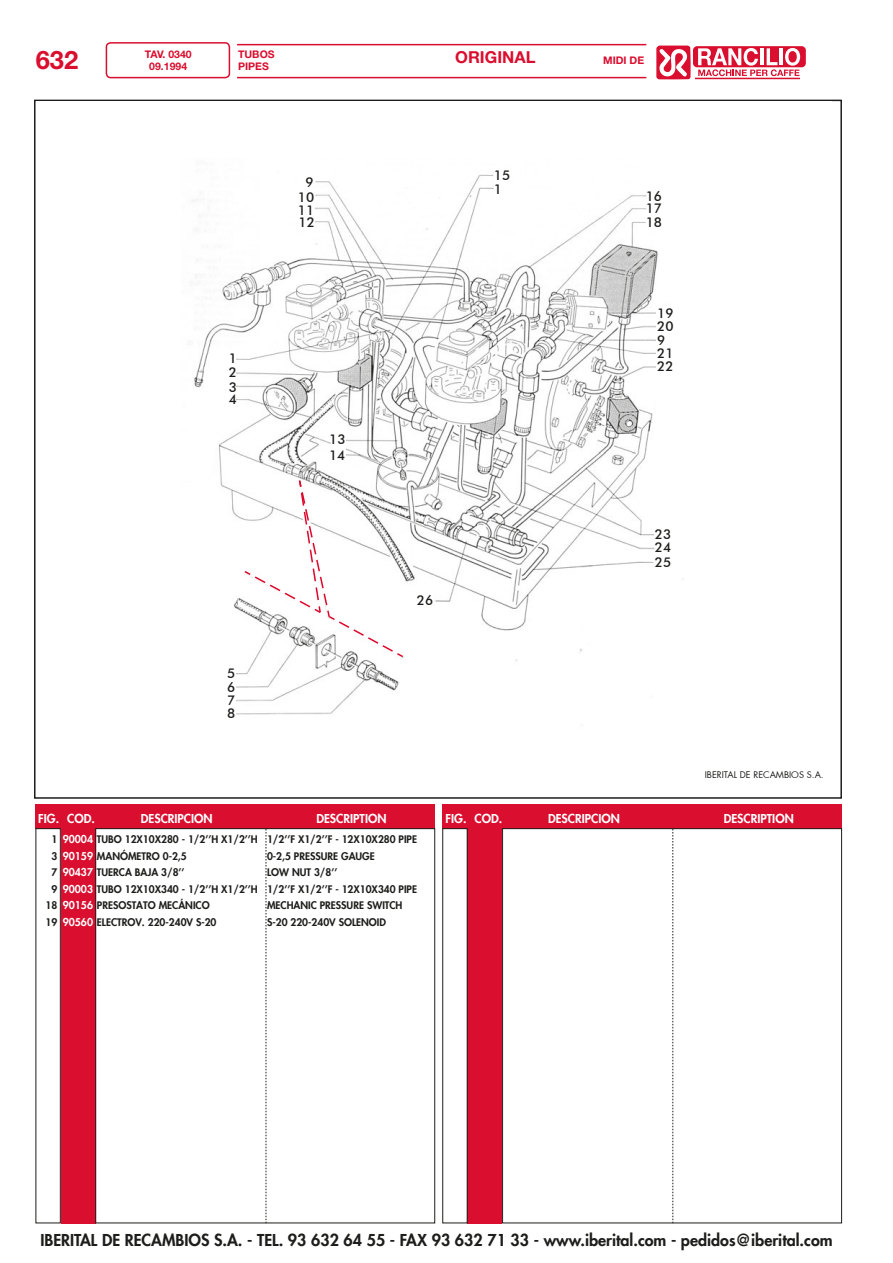
<style>
.page{position:relative;width:893px;height:1263px;background:#fff}
.page>*{position:absolute;margin:0;border:0;box-sizing:border-box;transform-origin:0 0}
.t1{font:700 25.5px "Helvetica Neue LT Std";color:#da0e2e}
.t2{font:700 16.5px "Helvetica Neue LT Std";color:#da0e2e}
.t3{font:800 16.05px "Futura LT";color:#1d1d1b}
.t4{font:500 13.5px/13.4px "Futura BT";color:#1d1d1b}
.t5{font:800 12px "Futura LT";color:#fff}
.t6{font:700 10.5px/12.6px "Helvetica Neue LT Std";color:#da0e2e;text-align:center}
.t7{font:800 10.2px/16.5px "Futura LT";color:#1d1d1b}
.t8{font:9px "Futura";color:#1d1d1b}
.s1{font-size:10.5px;color:#fff}
</style>
<div class="page">
<div style="left:36px;top:804px;width:399px;height:24px;background:#da0e2e"></div>
<div style="left:61px;top:824px;width:34px;height:399px;background:#da0e2e"></div>
<div style="left:95px;top:828px;width:340px;height:395px;border:1px solid #1d1d1b"></div>
<div style="left:36px;top:828px;width:25px;height:395px;border:1px solid #1d1d1b"></div>
<svg style="left:266px;top:829px;width:1px;height:394px"></svg>
<div style="left:442px;top:804px;width:400px;height:24px;background:#da0e2e"></div>
<div style="left:468px;top:824px;width:34px;height:399px;background:#da0e2e"></div>
<div style="left:502px;top:828px;width:340px;height:395px;border:1px solid #1d1d1b"></div>
<div style="left:442px;top:828px;width:26px;height:395px;border:1px solid #1d1d1b"></div>
<svg style="left:672px;top:829px;width:1px;height:394px"></svg>
<div style="left:694px;top:47px;width:111px;height:20px;background:#da0e2e;border-radius:3px"></div>
<div style="left:693px;top:46px;width:113px;height:21px;border:2px solid #da0e2e;border-radius:3px"></div>
<svg style="left:698px;top:48px;width:102px;height:28px"></svg>
<svg style="left:656px;top:45px;width:34px;height:35px"></svg>
<hr style="left:695px;top:78px;width:105px;height:1px;background:#da0e2e">
<hr style="left:237px;top:44px;width:409px;height:1px;background:#da0e2e">
<hr style="left:237px;top:77px;width:409px;height:1px;background:#da0e2e">
<div style="left:106px;top:42px;width:124px;height:36px;border:2px solid #da0e2e;border-radius:4px"></div>
<img style="left:193px;top:174px;width:490px;height:541px">
<div style="left:298px;top:175px;width:15px;height:53px;background:#fff"></div>
<div style="left:494px;top:168px;width:15px;height:30px;background:#fff"></div>
<div style="left:647px;top:187px;width:15px;height:41px;background:#fff"></div>
<div style="left:656px;top:306px;width:15px;height:65px;background:#fff"></div>
<div style="left:656px;top:527px;width:15px;height:41px;background:#fff"></div>
<div style="left:331px;top:432px;width:15px;height:32px;background:#fff"></div>
<div style="left:419px;top:588px;width:15px;height:26px;background:#fff"></div>
<div style="left:221px;top:666px;width:15px;height:53px;background:#fff"></div>
<div style="left:221px;top:350px;width:15px;height:53px;background:#fff"></div>
<svg style="left:241px;top:477px;width:166px;height:184px"></svg>
<h1 class="t1" style="left:36px;top:44px;width:44px">632</h1>
<p class="t6" style="left:145px;top:48px;width:48px">TAV. 0340<br>09.1994</p>
<p class="t6" style="left:603px;top:54px;width:43px">MIDI DE</p>
<p class="t6" style="left:238px;top:48px;width:38px">TUBOS</p>
<h2 class="t2" style="left:455px;top:47px;width:82px">ORIGINAL</h2>
<p class="t6" style="left:238px;top:60px;width:32px">PIPES</p>
<h3 class="t4" style="left:229px;top:352px;width:10px">1<br>2</h3>
<h3 class="t4" style="left:229px;top:380px;width:10px;line-height:12.8px">3<br>4</h3>
<h3 class="t4" style="left:298px;top:174px;width:18px;line-height:14.9px;text-align:center">9<br>10</h3>
<h3 class="t4" style="left:298px;top:204px;width:18px;line-height:11.9px">11<br>12</h3>
<h3 class="t4" style="left:329px;top:431px;width:18px;line-height:15.8px">13<br>14</h3>
<h3 class="t4" style="left:227px;top:666px;width:10px;line-height:14.1px">5<br>6</h3>
<h3 class="t4" style="left:227px;top:693px;width:10px">7<br>8</h3>
<h3 class="t4" style="left:494px;top:169px;width:18px">15</h3>
<h3 class="t4" style="left:494px;top:182px;width:10px">1</h3>
<h3 class="t4" style="left:417px;top:593px;width:18px">26</h3>
<h3 class="t4" style="left:646px;top:189px;width:18px;text-align:justify">16<br>17<br>18</h3>
<h3 class="t4" style="left:657px;top:306px;width:18px">19<br>20</h3>
<h3 class="t4" style="left:657px;top:346px;width:18px">21<br>22</h3>
<h3 class="t4" style="left:657px;top:334px;width:10px">9</h3>
<h3 class="t4" style="left:655px;top:528px;width:18px;line-height:12.8px">23<br>24</h3>
<h3 class="t4" style="left:655px;top:555px;width:18px">25</h3>
<p class="t8" style="left:705px;top:768px;width:120px">IBERITAL DE RECAMBIOS S.A.</p>
<p class="t5" style="left:38px;top:810px;width:58px">FIG. COD.</p>
<p class="t5" style="left:141px;top:810px;width:73px">DESCRIPCION</p>
<p class="t5" style="left:316px;top:810px;width:72px">DESCRIPTION</p>
<p class="t5" style="left:446px;top:810px;width:58px">FIG. COD.</p>
<p class="t5" style="left:548px;top:810px;width:73px">DESCRIPCION</p>
<p class="t5" style="left:724px;top:810px;width:72px">DESCRIPTION</p>
<p class="t7" style="left:52px;top:831px;width:367px">1 <span class="s1">90004</span> TUBO 12X10X280 - 1/2’’H X1/2’’H 1/2’’F X1/2’’F - 12X10X280 PIPE<br>3 <span class="s1">90159</span> MANÓMETRO 0-2,5</p>
<p class="t7" style="left:267px;top:848px;width:109px">0-2,5 PRESSURE GAUGE</p>
<p class="t7" style="left:52px;top:864px;width:135px">7 <span class="s1">90437</span> TUERCA BAJA 3/8’’</p>
<p class="t7" style="left:267px;top:864px;width:72px">LOW NUT 3/8’’</p>
<p class="t7" style="left:52px;top:881px;width:367px">9 <span class="s1">90003</span> TUBO 12X10X340 - 1/2’’H X1/2’’H 1/2’’F X1/2’’F - 12X10X340 PIPE</p>
<p class="t7" style="left:46px;top:897px;width:166px">18 <span class="s1">90156</span> PRESOSTATO MECÁNICO</p>
<p class="t7" style="left:267px;top:897px;width:137px">MECHANIC PRESSURE SWITCH</p>
<p class="t7" style="left:46px;top:914px;width:172px">19 <span class="s1">90560</span> ELECTROV. 220-240V S-20</p>
<p class="t7" style="left:267px;top:914px;width:120px">S-20 220-240V SOLENOID</p>
<h3 class="t3" style="left:40px;top:1229px;width:794px">IBERITAL DE RECAMBIOS S.A. - TEL. 93 632 64 55 - FAX 93 632 71 33 - www.iberital.com - pedidos@iberital.com</h3>
</div>
